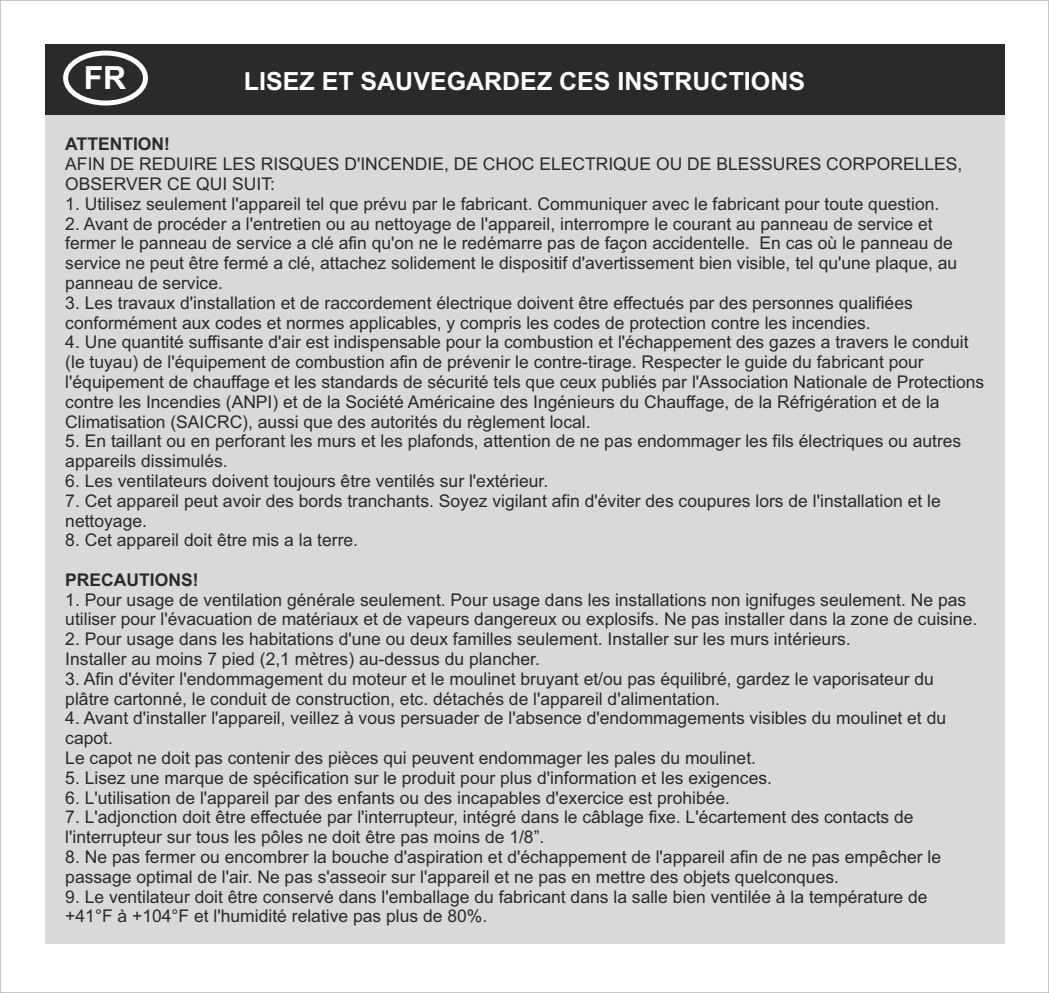
<style>
.page{position:relative;width:1049px;height:993px;background:#fff}
.page>*{position:absolute;margin:0;border:0;box-sizing:border-box;transform-origin:0 0}
.t1{font:700 32px "Arial";color:#fefefe}
.t2{font:700 25px "Arial";color:#fefefe}
.t3{font:17.5px/19.8px "Arial";color:#2a2a2a}
.t4{font:700 17.5px "Arial";color:#2a2a2a}
</style>
<div class="page">
<div style="left:45px;top:115px;width:959px;height:828px;background:#d9d9d9"></div>
<div style="left:45px;top:45px;width:959px;height:70px;background:#2a2a2a"></div>
<div style="left:63px;top:51px;width:85px;height:54px;border:5px solid #fefefe;border-radius:50%"></div>
<h1 class="t1" style="left:84px;top:66px;width:44px">FR</h1>
<h2 class="t2" style="left:244px;top:71px;width:563px">LISEZ ET SAUVEGARDEZ CES INSTRUCTIONS</h2>
<p class="t4" style="left:65px;top:138px;width:106px">ATTENTION!</p>
<p class="t3" style="left:65px;top:156px;width:898px">AFIN DE REDUIRE LES RISQUES D'INCENDIE, DE CHOC ELECTRIQUE OU DE BLESSURES CORPORELLES,<br>OBSERVER CE QUI SUIT:</p>
<p class="t3" style="left:65px;top:195px;width:875px">1. Utilisez seulement l'appareil tel que prévu par le fabricant. Communiquer avec le fabricant pour toute question.</p>
<p class="t3" style="left:65px;top:215px;width:893px">2. Avant de procéder а l'entretien ou au nettoyage de l'appareil, interrompre le courant au panneau de service et fermer le panneau de service а clé afin qu'on ne le redémarre pas de façon accidentelle. En cas où le panneau de service ne peut être fermé а clé, attachez solidement le dispositif d'avertissement bien visible, tel qu'une plaque, au panneau de service.</p>
<p class="t3" style="left:65px;top:294px;width:849px">3. Les travaux d'installation et de raccordement électrique doivent être effectués par des personnes qualifiées conformément aux codes et normes applicables, y compris les codes de protection contre les incendies.</p>
<p class="t3" style="left:65px;top:334px;width:920px">4. Une quantité suffisante d'air est indispensable pour la combustion et l'échappement des gazes а travers le conduit (le tuyau) de l'équipement de combustion afin de prévenir le contre-tirage. Respecter le guide du fabricant pour l'équipement de chauffage et les standards de sécurité tels que ceux publiés par l'Association Nationale de Protections contre les Incendies (ANPI) et de la Société Américaine des Ingénieurs du Chauffage, de la Réfrigération et de la Climatisation (SAICRC), aussi que des autorités du règlement local.</p>
<p class="t3" style="left:65px;top:433px;width:897px">5. En taillant ou en perforant les murs et les plafonds, attention de ne pas endommager les fils électriques ou autres appareils dissimulés.</p>
<p class="t3" style="left:65px;top:472px;width:484px">6. Les ventilateurs doivent toujours être ventilés sur l'extérieur.</p>
<p class="t3" style="left:65px;top:492px;width:877px">7. Cet appareil peut avoir des bords tranchants. Soyez vigilant afin d'éviter des coupures lors de l'installation et le nettoyage.</p>
<p class="t3" style="left:65px;top:531px;width:294px">8. Cet appareil doit être mis а la terre.</p>
<p class="t4" style="left:65px;top:573px;width:135px">PRECAUTIONS!</p>
<p class="t3" style="left:65px;top:591px;width:913px">1. Pour usage de ventilation générale seulement. Pour usage dans les installations non ignifuges seulement. Ne pas utiliser pour l'évacuation de matériaux et de vapeurs dangereux ou explosifs. Ne pas installer dans la zone de cuisine.</p>
<p class="t3" style="left:65px;top:630px;width:787px">2. Pour usage dans les habitations d'une ou deux familles seulement. Installer sur les murs intérieurs.<br>Installer au moins 7 pied (2,1 mètres) au-dessus du plancher.</p>
<p class="t3" style="left:65px;top:670px;width:870px">3. Afin d'éviter l'endommagement du moteur et le moulinet bruyant et/ou pas équilibré, gardez le vaporisateur du plâtre cartonné, le conduit de construction, etc. détachés de l'appareil d'alimentation.</p>
<p class="t3" style="left:65px;top:709px;width:882px">4. Avant d'installer l'appareil, veillez à vous persuader de l'absence d'endommagements visibles du moulinet et du capot.<br>Le capot ne doit pas contenir des pièces qui peuvent endommager les pales du moulinet.</p>
<p class="t3" style="left:65px;top:769px;width:708px">5. Lisez une marque de spécification sur le produit pour plus d'information et les exigences.</p>
<p class="t3" style="left:65px;top:789px;width:666px">6. L'utilisation de l'appareil par des enfants ou des incapables d'exercice est prohibée.</p>
<p class="t3" style="left:65px;top:808px;width:850px">7. L'adjonction doit être effectuée par l'interrupteur, intégré dans le câblage fixe. L'écartement des contacts de l'interrupteur sur tous les pôles ne doit être pas moins de 1/8”.</p>
<p class="t3" style="left:65px;top:848px;width:877px">8. Ne pas fermer ou encombrer la bouche d'aspiration et d'échappement de l'appareil afin de ne pas empêcher le passage optimal de l'air. Ne pas s'asseoir sur l'appareil et ne pas en mettre des objets quelconques.</p>
<p class="t3" style="left:65px;top:887px;width:864px">9. Le ventilateur doit être conservé dans l'emballage du fabricant dans la salle bien ventilée à la température de +41°F à +104°F et l'humidité relative pas plus de 80%.</p>
</div>
